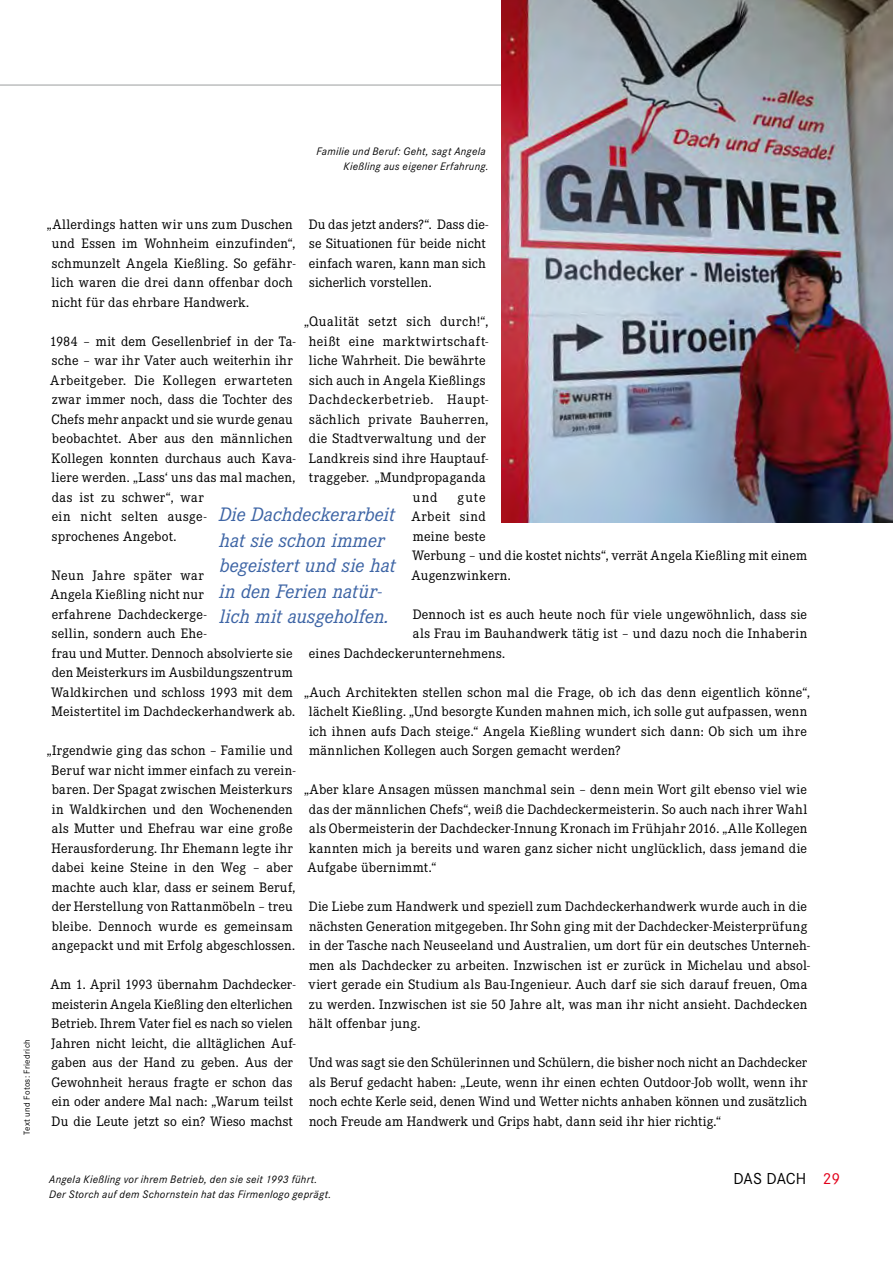
<style>
.page{position:relative;width:893px;height:1263px;background:#fff}
.page>*{position:absolute;margin:0;border:0;box-sizing:border-box;transform-origin:0 0}
.t1{font:italic 20.25px/25.5px "Corporate E Pro";color:#3e65a5}
.t2{font:16.5px "Corporate S Pro";letter-spacing:-.01em;color:#000}
.t3{font:14.25px/19.5px "Corporate E Pro";letter-spacing:.015em;color:#000}
.t4{font:14.25px "Corporate E Pro";letter-spacing:.04em;color:#000}
.t5{font:14.25px "Corporate E Pro";letter-spacing:.045em;color:#000}
.t6{font:italic 11.25px/15px "Corporate S Pro";letter-spacing:.025em;color:#000}
.t7{font:9px "Corporate S Pro";letter-spacing:.03em;color:#000}
.s1{color:#e2001a}
</style>
<div class="page">
<hr style="left:0;top:85px;width:823px;height:1px;background:#9c9e9f">
<img style="left:501px;top:0;width:392px;height:522px">
<p class="t6" style="left:316px;top:143px;width:174px;text-align:right">Familie und Beruf: Geht, sagt Angela<br>Kießling aus eigener Erfahrung.</p>
<p class="t7" style="left:20px;top:1135px;width:97px;rotate:-90deg">Text und Fotos: Friedrich</p>
<p class="t3" style="left:52px;top:213px;width:245px;text-indent:-5px">„Allerdings hatten wir uns zum Duschen und Essen im Wohnheim einzufinden“, schmunzelt Angela Kießling. So gefähr&shy;lich waren die drei dann offenbar doch nicht für das ehrbare Handwerk.</p>
<p class="t3" style="left:50px;top:330px;width:247px">1984 – mit dem Gesellenbrief in der Ta&shy;sche – war ihr Vater auch weiterhin ihr Arbeitgeber. Die Kollegen erwarteten zwar immer noch, dass die Tochter des Chefs mehr anpackt und sie wurde genau beobachtet. Aber aus den männlichen Kollegen konnten durchaus auch Kava&shy;liere werden. „Lass‘ uns das mal machen, das ist zu schwer“, war<br>ein nicht selten ausge-<br>sprochenes Angebot.</p>
<p class="t3" style="left:50px;top:564px;width:246px">Neun Jahre später war<br>Angela Kießling nicht nur<br>erfahrene Dachdeckerge-<br>sellin, sondern auch Ehe-<br>frau und Mutter. Dennoch absolvierte sie den Meisterkurs im Ausbildungszentrum<br>Waldkirchen und schloss 1993 mit dem<br>Meistertitel im Dachdeckerhandwerk ab.</p>
<p class="t3" style="left:47px;top:740px;width:250px;text-align:center">„Irgendwie ging das schon – Familie und Beruf war nicht immer einfach zu verein&shy;baren. Der Spagat zwischen Meisterkurs in Waldkirchen und den Wochenenden als Mutter und Ehefrau war eine große Herausforderung. Ihr Ehemann legte ihr dabei keine Steine in den Weg – aber machte auch klar, dass er seinem Beruf, der Herstellung von Rattanmöbeln – treu bleibe. Dennoch wurde es gemeinsam angepackt und mit Erfolg abgeschlossen.</p>
<p class="t3" style="left:50px;top:974px;width:247px">Am 1. April 1993 übernahm Dachdecker&shy;meisterin Angela Kießling den elterlichen Betrieb. Ihrem Vater fiel es nach so vielen Jahren nicht leicht, die alltäglichen Auf&shy;gaben aus der Hand zu geben. Aus der Gewohnheit heraus fragte er schon das ein oder andere Mal nach: „Warum teilst Du die Leute jetzt so ein? Wieso machst</p>
<p class="t3" style="left:309px;top:213px;width:181px">Du das jetzt anders?“. Dass die&shy;se Situationen für beide nicht einfach waren, kann man sich sicherlich vorstellen.</p>
<p class="t4" style="left:304px;top:312px;width:186px">„Qualität setzt sich durch!“,</p>
<p class="t4" style="left:309px;top:331px;width:181px">heißt eine marktwirtschaft-</p>
<p class="t3" style="left:309px;top:350px;width:178px">liche Wahrheit. Die bewährte</p>
<p class="t3" style="left:309px;top:369px;width:178px">sich auch in Angela Kießlings</p>
<p class="t5" style="left:309px;top:390px;width:181px">Dachdeckerbetrieb. Haupt-</p>
<p class="t3" style="left:309px;top:408px;width:181px">sächlich private Bauherren,</p>
<p class="t3" style="left:309px;top:428px;width:178px">die Stadtverwaltung und der</p>
<p class="t3" style="left:309px;top:447px;width:181px">Landkreis sind ihre Hauptauf-</p>
<p class="t3" style="left:309px;top:467px;width:178px">traggeber. „Mundpropaganda</p>
<p class="t3" style="left:413px;top:486px;width:26px">und</p>
<p class="t3" style="left:411px;top:486px;width:397px;text-indent:46px">gute<br>Arbeit sind<br>meine beste<br>Werbung – und die kostet nichts“, verrät Angela Kießling mit einem<br>Augenzwinkern.</p>
<p class="t3" style="left:413px;top:603px;width:396px">Dennoch ist es auch heute noch für viele ungewöhnlich, dass sie</p>
<p class="t3" style="left:413px;top:623px;width:396px">als Frau im Bauhandwerk tätig ist – und dazu noch die Inhaberin</p>
<p class="t3" style="left:309px;top:642px;width:198px">eines Dachdeckerunternehmens.</p>
<p class="t3" style="left:309px;top:681px;width:503px;text-indent:-5px">„Auch Architekten stellen schon mal die Frage, ob ich das denn eigentlich könne“, lächelt Kießling. „Und besorgte Kunden mahnen mich, ich solle gut aufpassen, wenn ich ihnen aufs Dach steige.“ Angela Kießling wundert sich dann: Ob sich um ihre männlichen Kollegen auch Sorgen gemacht werden?</p>
<p class="t3" style="left:304px;top:779px;width:505px;text-align:justify">„Aber klare Ansagen müssen manchmal sein – denn mein Wort gilt ebenso viel wie das der männlichen Chefs“, weiß die Dachdeckermeisterin. So auch nach ihrer Wahl als Obermeisterin der Dachdecker-Innung Kronach im Frühjahr 2016. „Alle Kollegen kannten mich ja bereits und waren ganz sicher nicht unglücklich, dass jemand die Aufgabe übernimmt.“</p>
<p class="t3" style="left:309px;top:896px;width:503px">Die Liebe zum Handwerk und speziell zum Dachdeckerhandwerk wurde auch in die nächsten Generation mitgegeben. Ihr Sohn ging mit der Dachdecker-Meisterprüfung in der Tasche nach Neuseeland und Australien, um dort für ein deutsches Unterneh&shy;men als Dachdecker zu arbeiten. Inzwischen ist er zurück in Michelau und absol&shy;viert gerade ein Studium als Bau-Ingenieur. Auch darf sie sich darauf freuen, Oma zu werden. Inzwischen ist sie 50 Jahre alt, was man ihr nicht ansieht. Dachdecken hält offenbar jung.</p>
<p class="t3" style="left:309px;top:1052px;width:500px;text-align:justify">Und was sagt sie den Schülerinnen und Schülern, die bisher noch nicht an Dachdecker als Beruf gedacht haben: „Leute, wenn ihr einen echten Outdoor-Job wollt, wenn ihr noch echte Kerle seid, denen Wind und Wetter nichts anhaben können und zusätzlich noch Freude am Handwerk und Grips habt, dann seid ihr hier richtig.“</p>
<h1 class="t1" style="left:219px;top:500px;width:178px">Die Dachdeckerarbeit hat sie schon immer begeistert und sie hat in den Ferien natür&shy;lich mit ausgeholfen.</h1>
<p class="t6" style="left:49px;top:1171px;width:284px">Angela Kießling vor ihrem Betrieb, den sie seit 1993 führt.<br>Der Storch auf dem Schornstein hat das Firmenlogo geprägt.</p>
<p class="t2" style="left:733px;top:1167px;width:108px">DAS DACH <span class="s1">29</span></p>
</div>
